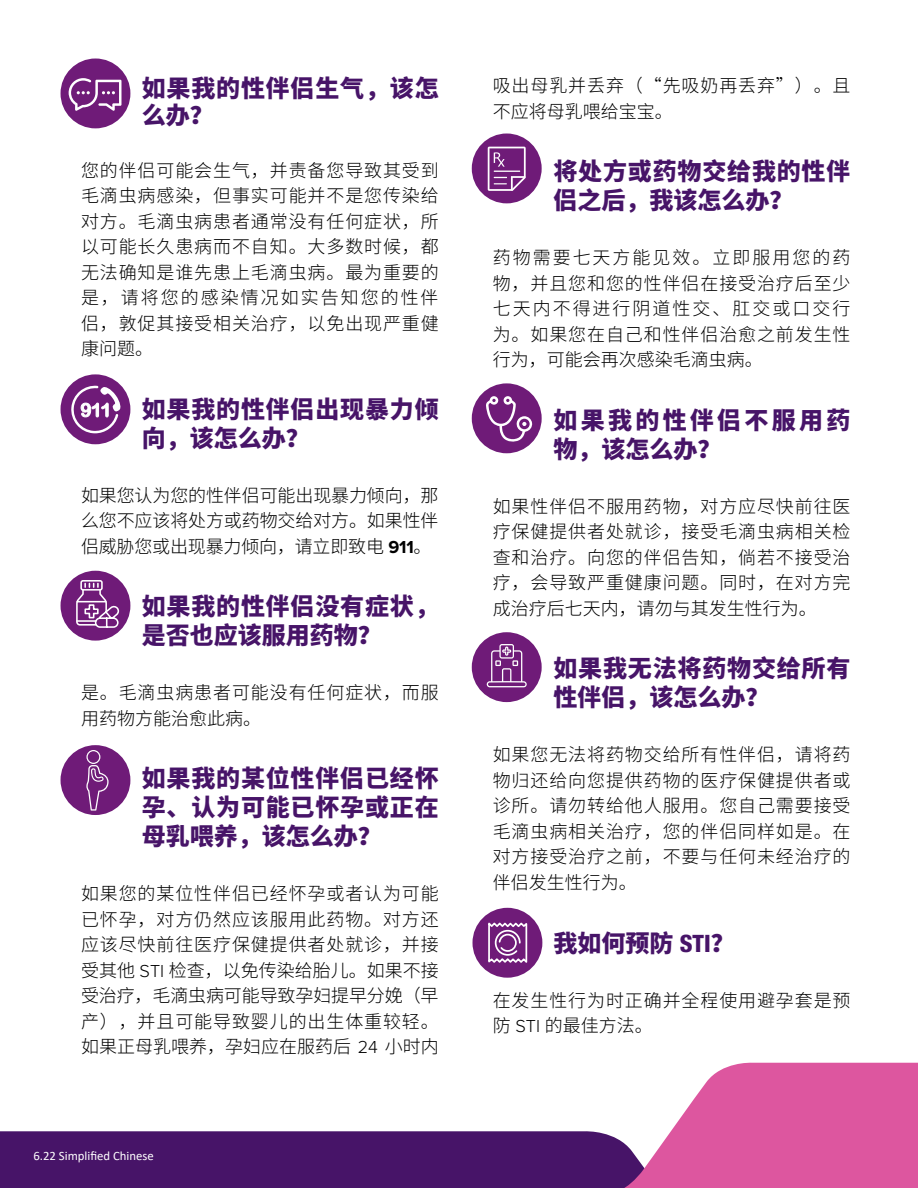
<style>
.page{position:relative;width:918px;height:1188px;background:#fff}
.page>*{position:absolute;margin:0;border:0;box-sizing:border-box;transform-origin:0 0}
.t1{font:800 24px/28.8px "Source Han Sans SC";letter-spacing:.035em;color:#471468}
.t2{font:800 24px/28.8px "Source Han Sans SC";letter-spacing:.135em;color:#471468}
.t3{font:300 18px/25.5px "Source Han Sans SC";letter-spacing:.05em;color:#000;text-align:justify}
.t4{font:12.75px "Calibri";color:#fff}
.s1{font-family:"Proxima Nova";font-weight:700}
.s2{font-family:"Proxima Nova"}
.s3{font-family:"Helvetica Neue LT Std";font-stretch:condensed}
</style>
<div class="page">
<div style="left:0;top:1131px;width:558px;height:57px;background:#471468"></div>
<div style="left:61px;top:374px;width:69px;height:70px;background:#6f1b78;border-radius:50%"></div>
<div style="left:61px;top:571px;width:69px;height:70px;background:#6f1b78;border-radius:50%"></div>
<svg style="left:558px;top:1062px;width:360px;height:126px;fill:#dd569f"></svg>
<svg style="left:76px;top:579px;width:44px;height:49px"></svg>
<svg style="left:71px;top:385px;width:50px;height:48px"></svg>
<div style="left:473px;top:908px;width:69px;height:70px;background:#6f1b78;border-radius:50%"></div>
<svg style="left:488px;top:922px;width:40px;height:41px"></svg>
<div style="left:61px;top:745px;width:69px;height:70px;background:#6f1b78;border-radius:50%"></div>
<svg style="left:86px;top:750px;width:23px;height:61px"></svg>
<div style="left:472px;top:383px;width:70px;height:70px;background:#6f1b78;border-radius:50%"></div>
<svg style="left:486px;top:396px;width:47px;height:46px"></svg>
<div style="left:472px;top:134px;width:70px;height:69px;background:#6f1b78;border-radius:50%"></div>
<svg style="left:488px;top:147px;width:38px;height:44px"></svg>
<div style="left:472px;top:632px;width:70px;height:70px;background:#6f1b78;border-radius:50%"></div>
<svg style="left:487px;top:644px;width:40px;height:43px"></svg>
<div style="left:61px;top:59px;width:69px;height:69px;background:#6f1b78;border-radius:50%"></div>
<svg style="left:69px;top:78px;width:53px;height:33px"></svg>
<h1 class="t1" style="left:142px;top:75px;width:298px;line-height:27px">如果我的性伴侣生气，该怎么办？</h1>
<p class="t3" style="left:81px;top:158px;width:359px">您的伴侣可能会生气，并责备您导致其受到毛滴虫病感染，但事实可能并不是您传染给对方。毛滴虫病患者通常没有任何症状，所以可能长久患病而不自知。大多数时候，都无法确知是谁先患上毛滴虫病。最为重要的是，请将您的感染情况如实告知您的性伴侣，敦促其接受相关治疗，以免出现严重健康问题。</p>
<h1 class="t1" style="left:142px;top:395px;width:298px">如果我的性伴侣出现暴力倾向，该怎么办？</h1>
<p class="t3" style="left:81px;top:483px;width:359px">如果您认为您的性伴侣可能出现暴力倾向，那么您不应该将处方或药物交给对方。如果性伴侣威胁您或出现暴力倾向，请立即致电 <span class="s1">911</span>。</p>
<h1 class="t1" style="left:142px;top:593px;width:298px">如果我的性伴侣没有症状，是否也应该服用药物？</h1>
<p class="t3" style="left:81px;top:680px;width:359px">是。毛滴虫病患者可能没有任何症状，而服用药物方能治愈此病。</p>
<h1 class="t1" style="left:142px;top:765px;width:298px;text-align:justify">如果我的某位性伴侣已经怀孕、认为可能已怀孕或正在母乳喂养，该怎么办？</h1>
<p class="t3" style="left:81px;top:881px;width:359px">如果您的某位性伴侣已经怀孕或者认为可能已怀孕，对方仍然应该服用此药物。对方还应该尽快前往医疗保健提供者处就诊，并接受其他 <span class="s2">STI</span> 检查，以免传染给胎儿。如果不接受治疗，毛滴虫病可能导致孕妇提早分娩（早产），并且可能导致婴儿的出生体重较轻。如果正母乳喂养，孕妇应在服药后 <span class="s2">24</span> 小时内</p>
<p class="t4" style="left:33px;top:1146px;width:122px">6.22 Simplified Chinese</p>
<p class="t3" style="left:493px;top:73px;width:359px">吸出母乳并丢弃（“先吸奶再丢弃”）。且不应将母乳喂给宝宝。</p>
<h1 class="t1" style="left:554px;top:158px;width:298px">将处方或药物交给我的性伴侣之后，我该怎么办？</h1>
<p class="t3" style="left:493px;top:245px;width:359px">药物需要七天方能见效。立即服用您的药物，并且您和您的性伴侣在接受治疗后至少七天内不得进行阴道性交、肛交或口交行为。如果您在自己和性伴侣治愈之前发生性行为，可能会再次感染毛滴虫病。</p>
<h1 class="t2" style="left:554px;top:406px;width:298px">如果我的性伴侣不服用药物，该怎么办？</h1>
<p class="t3" style="left:493px;top:494px;width:359px">如果性伴侣不服用药物，对方应尽快前往医疗保健提供者处就诊，接受毛滴虫病相关检查和治疗。向您的伴侣告知，倘若不接受治疗，会导致严重健康问题。同时，在对方完成治疗后七天内，请勿与其发生性行为。</p>
<h1 class="t1" style="left:554px;top:655px;width:298px">如果我无法将药物交给所有性伴侣，该怎么办？</h1>
<p class="t3" style="left:493px;top:743px;width:359px">如果您无法将药物交给所有性伴侣，请将药物归还给向您提供药物的医疗保健提供者或诊所。请勿转给他人服用。您自己需要接受毛滴虫病相关治疗，您的伴侣同样如是。在对方接受治疗之前，不要与任何未经治疗的伴侣发生性行为。</p>
<h1 class="t1" style="left:554px;top:929px;width:183px">我如何预防 <span class="s3">STI</span>？</h1>
<p class="t3" style="left:493px;top:988px;width:359px">在发生性行为时正确并全程使用避孕套是预防 <span class="s2">STI</span> 的最佳方法。</p>
</div>
